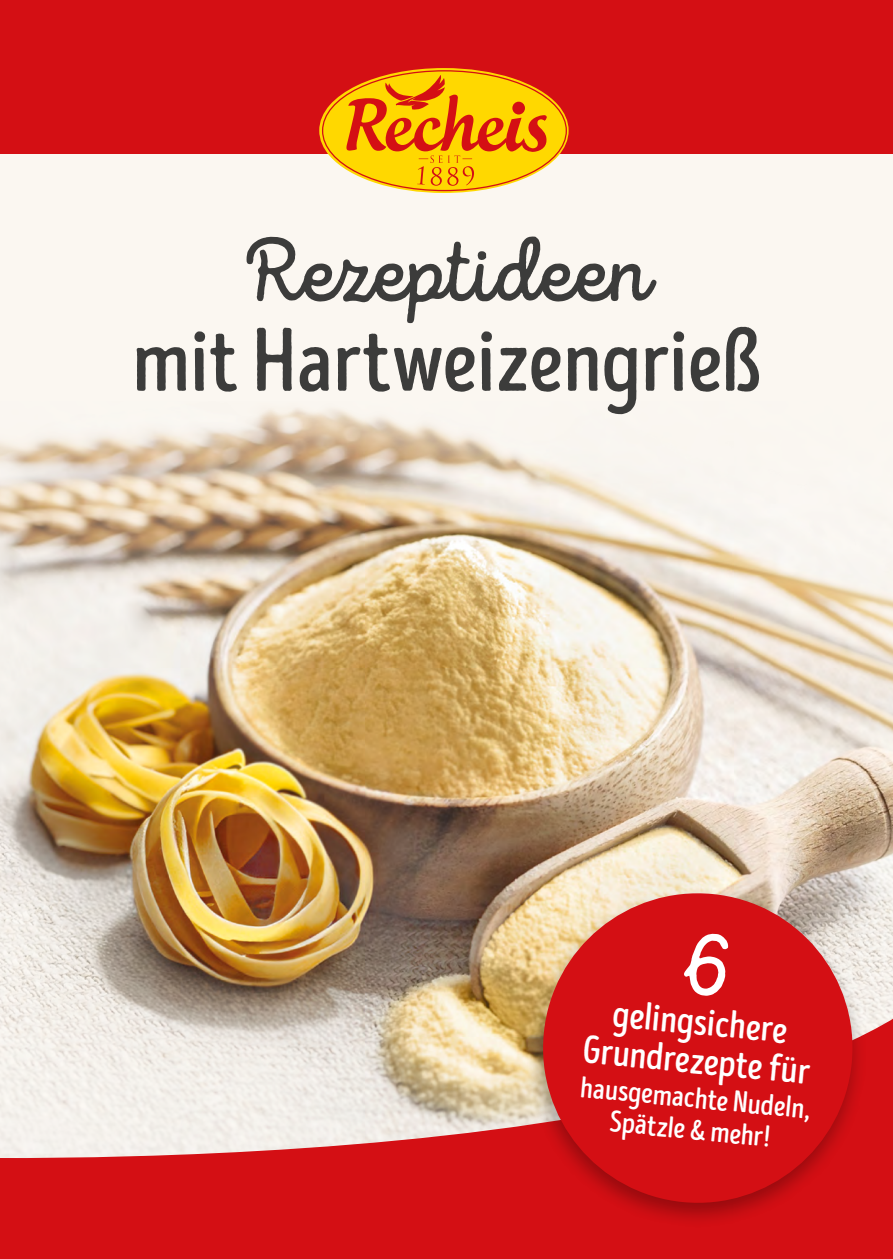
<style>
.page{position:relative;width:893px;height:1259px;background:#fff}
.page>*{position:absolute;margin:0;border:0;box-sizing:border-box;transform-origin:0 0}
.t1{font:90px "Intro Head B Base";letter-spacing:-.01em;color:#3c3c3b}
.t2{font:90px "Intro Script B Base";color:#3c3c3b}
.t3{font:39px/38.7px "Intro Head B Base";color:#fff;text-align:center}
.t4{font:30px/31.8px "Intro Head B Base";color:#fff;text-align:center}
</style>
<div class="page">
<div style="left:0;top:96px;width:893px;height:1163px;background:#fbf7f1"></div>
<img style="left:0;top:408px;width:893px;height:525px">
<svg style="left:0;top:933px;width:893px;height:326px"></svg>
<div style="left:0;top:0;width:893px;height:153px;background:#d40f14"></div>
<svg style="left:319px;top:68px;width:250px;height:125px"></svg>
<div style="left:525px;top:885px;width:343px;height:343px;background:#000;opacity:.3"></div>
<svg style="left:536px;top:886px;width:324px;height:324px;background:#d32c2c"></svg>
<div style="left:682px;top:931px;width:47px;height:66px;background:#d40f14"></div>
<h1 class="t2" style="left:244px;top:218px;width:407px">Rezeptideen</h1>
<h1 class="t1" style="left:132px;top:309px;width:630px">mit Hartweizengrieß</h1>
<h2 class="t3" style="left:589px;top:991px;width:230px;rotate:6deg">gelingsichere<br>Grundrezepte für</h2>
<p class="t4" style="left:582px;top:1070px;width:233px;rotate:6deg">hausgemachte Nudeln,<br>Spätzle &amp; mehr!</p>
</div>
